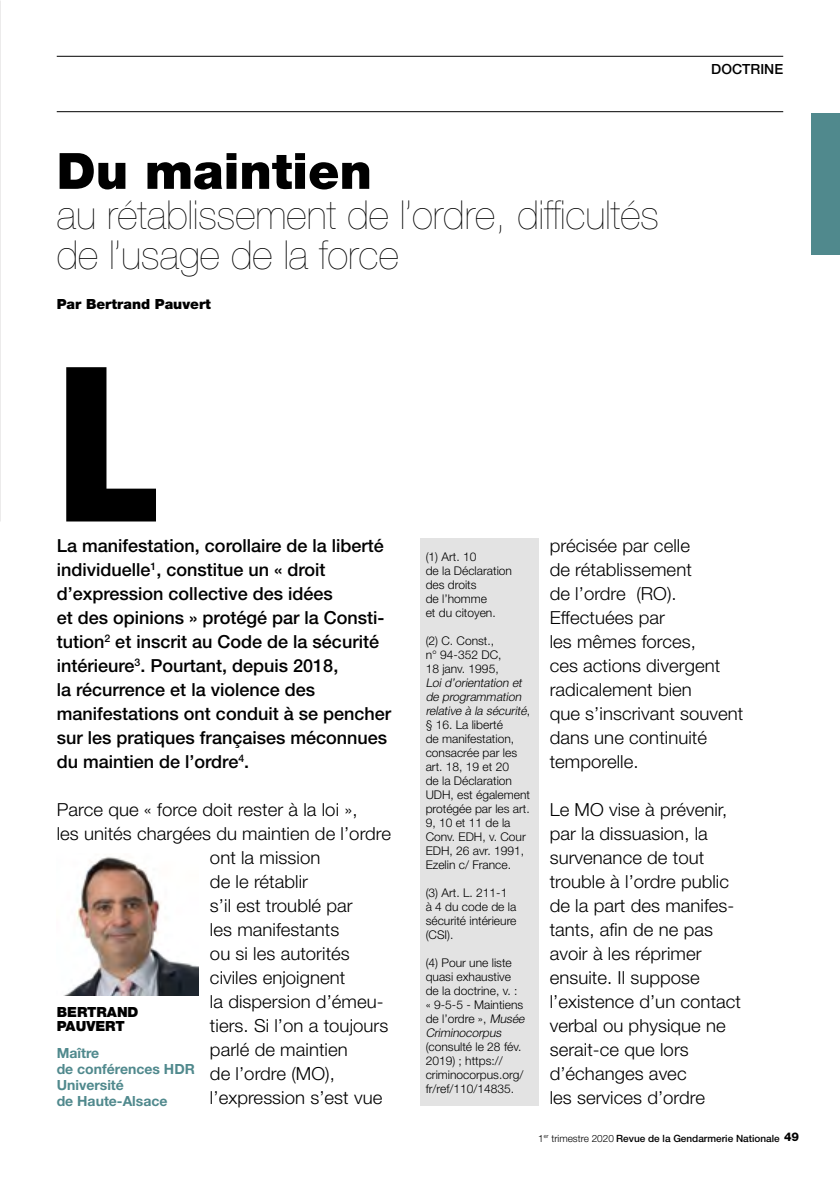
<style>
.page{position:relative;width:840px;height:1191px;background:#fff}
.page>*{position:absolute;margin:0;border:0;box-sizing:border-box;transform-origin:0 0}
.t1{font:900 condensed 216px "Helvetica Neue LT Std";color:#000}
.t2{font:900 50px "Helvetica Neue LT Std";color:#000}
.t3{font:200 40px/40px "Helvetica Neue LT Std";color:#000}
.t4{font:300 18px/24px "Helvetica Neue LT Std";letter-spacing:.005em;color:#000}
.t5{font:500 18px/24px "Helvetica Neue LT Std";color:#000}
.t6{font:700 14px/16px "Helvetica Neue LT Std";color:#50898d}
.t7{font:900 14px/14px "Helvetica Neue LT Std";color:#000}
.t8{font:500 14px "Helvetica Neue LT Std";color:#000}
.t9{font:300 12px/14px "Helvetica Neue LT Std";color:#000}
.t10{font:500 10px "Helvetica Neue LT Std";color:#000}
.s1{font-style:italic}
.s2{font-weight:300}
.s3{font-weight:800;font-size:12px}
</style>
<div class="page">
<hr style="left:0;top:0;width:1px;height:1191px;background:#50898d">
<div style="left:811px;top:113px;width:28px;height:142px;background:#50898d"></div>
<hr style="left:57px;top:56px;width:725px;height:1px;background:#000">
<hr style="left:57px;top:111px;width:725px;height:1px;background:#000">
<img style="left:65px;top:856px;width:133px;height:139px">
<div style="left:420px;top:539px;width:118px;height:567px;background:#e3e3e3"></div>
<img style="left:0;top:0;width:1px;height:522px">
<h2 class="t2" style="left:57px;top:141px;width:316px">Du maintien</h2>
<h3 class="t3" style="left:57px;top:194px;width:603px">au rétablissement de l’ordre, difficultés de l’usage de la force</h3>
<p class="t7" style="left:57px;top:297px;width:155px">Par Bertrand Pauvert</p>
<p class="t8" style="left:711px;top:60px;width:73px">DOCTRINE</p>
<h1 class="t1" style="left:57px;top:311px;width:102px">L</h1>
<p class="t5" style="left:57px;top:533px;width:336px">La manifestation, corollaire de la liberté individuelle<sup>1</sup>, constitue un « droit d’expression collective des idées<br>et des opinions » protégé par la Consti&shy;tution<sup>2</sup> et inscrit au Code de la sécurité intérieure<sup>3</sup>. Pourtant, depuis 2018,<br>la récurrence et la violence des manifestations ont conduit à se pencher sur les pratiques françaises méconnues du maintien de l’ordre<sup>4</sup>.</p>
<p class="t4" style="left:57px;top:797px;width:302px">Parce que « force doit rester à la loi »,</p>
<p class="t4" style="left:57px;top:821px;width:336px">les unités chargées du maintien de l’ordre</p>
<p class="t4" style="left:210px;top:845px;width:112px">ont la mission</p>
<p class="t4" style="left:210px;top:869px;width:99px">de le rétablir</p>
<p class="t4" style="left:210px;top:893px;width:144px">s’il est troublé par</p>
<p class="t4" style="left:210px;top:917px;width:131px">les manifestants</p>
<p class="t4" style="left:210px;top:941px;width:141px">ou si les autorités</p>
<p class="t4" style="left:210px;top:965px;width:137px">civiles enjoignent</p>
<p class="t4" style="left:210px;top:989px;width:175px">la dispersion d’émeu-</p>
<p class="t4" style="left:210px;top:1013px;width:180px">tiers. Si l’on a toujours</p>
<p class="t4" style="left:210px;top:1037px;width:139px">parlé de maintien</p>
<p class="t4" style="left:210px;top:1061px;width:126px">de l’ordre (MO),</p>
<p class="t4" style="left:210px;top:1085px;width:174px">l’expression s’est vue</p>
<p class="t7" style="left:57px;top:1004px;width:83px">BERTRAND<br>PAUVERT</p>
<p class="t6" style="left:57px;top:1044px;width:139px">Maître<br>de conférences HDR<br>Université<br>de Haute-Alsace</p>
<p class="t9" style="left:425px;top:549px;width:88px">(1) Art. 10<br>de la Déclaration des droits<br>de l’homme<br>et du citoyen.</p>
<p class="t9" style="left:425px;top:633px;width:77px">(2) C. Const., n° 94-352 DC,<br>18 janv. 1995,</p>
<p class="t9" style="left:425px;top:675px;width:106px"><span class="s1">Loi d’orientation et de programmation relative à la sécurité</span>, § 16. La liberté<br>de manifestation, consacrée par les art. 18, 19 et 20<br>de la Déclaration<br>UDH, est également protégée par les art.<br>9, 10 et 11 de la<br>Conv. EDH, v. Cour<br>EDH, 26 avr. 1991,<br>Ezelin c/ France.</p>
<p class="t9" style="left:425px;top:885px;width:92px">(3) Art. L. 211-1 à 4 du code de la sécurité intérieure (CSI).</p>
<p class="t9" style="left:425px;top:955px;width:103px">(4) Pour une liste quasi exhaustive de la doctrine, v. :<br>« 9-5-5 - Maintiens de l’ordre », <span class="s1">Musée<br>Criminocorpus</span></p>
<p class="t9" style="left:425px;top:1039px;width:99px">(consulté le 28 fév.<br>2019) ; https:// criminocorpus.org/ fr/ref/110/14835.</p>
<p class="t4" style="left:549px;top:533px;width:195px">précisée par celle<br>de rétablissement<br>de l’ordre (RO).<br>Effectuées par<br>les mêmes forces,<br>ces actions divergent radicalement bien<br>que s’inscrivant souvent dans une continuité temporelle.</p>
<p class="t4" style="left:549px;top:797px;width:193px">Le MO vise à prévenir, par la dissuasion, la survenance de tout trouble à l’ordre public de la part des manifes&shy;tants, afin de ne pas avoir à les réprimer ensuite. Il suppose l’existence d’un contact verbal ou physique ne serait-ce que lors d’échanges avec<br>les services d’ordre</p>
<p class="t10" style="left:538px;top:1132px;width:262px"><span class="s2">1</span><sup>er</sup> <span class="s2">trimestre 2020</span> Revue de la Gendarmerie Nationale <span class="s3">49</span></p>
</div>
